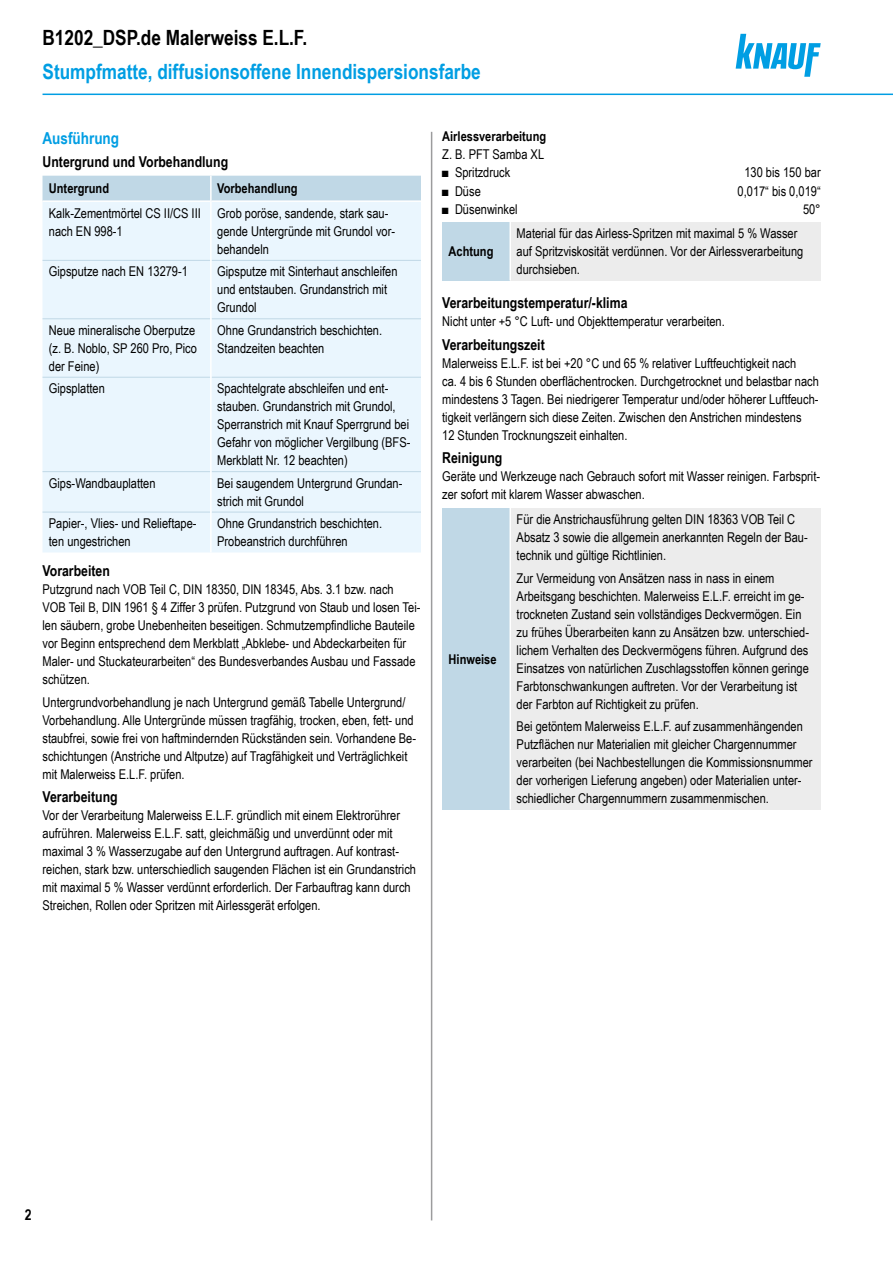
<style>
.page{position:relative;width:893px;height:1263px;background:#fff}
.page>*{position:absolute;margin:0;border:0;box-sizing:border-box;transform-origin:0 0}
.t1{font:700 21px "Arial Narrow";color:#009ee3}
.t2{font:700 21px "Arial Narrow";color:#000}
.Ue3_11cyan_TB{font:700 16.5px "Arial Narrow";color:#009ee3}
.Ue4_10schwarz_TB{font:700 15px "Arial Narrow";color:#000}
.Text_TB{font:13.5px/18px "Arial Narrow";color:#000}
.Text_Abs_o_TB{font:13.5px/18px "Arial Narrow";color:#000}
.Tab_Text_TB{font:13.5px/18px "Arial Narrow";color:#000}
.Tab_Kopf_TB{font:700 13.5px "Arial Narrow";color:#000}
.Ue5_9schwarz_TB{font:700 13.5px "Arial Narrow";color:#000}
.Hinweis_TB{font:700 13.5px "Arial Narrow";color:#000}
</style>
<div class="page">
<svg style="left:736px;top:34px;width:85px;height:43px"></svg>
<hr style="left:431px;top:132px;width:1px;height:1088px;background:#9c9c9d">
<hr style="left:43px;top:94px;width:850px;height:1px;background:#009ee3">
<div style="left:43px;top:176px;width:378px;height:24px;background:#c0d8e6"></div>
<div style="left:43px;top:202px;width:378px;height:350px;background:#eaf6fe"></div>
<hr style="left:43px;top:260px;width:167px;height:1px;background:#c0d8e6">
<hr style="left:212px;top:260px;width:209px;height:1px;background:#c0d8e6">
<hr style="left:43px;top:318px;width:167px;height:1px;background:#c0d8e6">
<hr style="left:212px;top:318px;width:209px;height:1px;background:#c0d8e6">
<hr style="left:43px;top:377px;width:167px;height:1px;background:#c0d8e6">
<hr style="left:212px;top:377px;width:209px;height:1px;background:#c0d8e6">
<hr style="left:43px;top:471px;width:167px;height:1px;background:#c0d8e6">
<hr style="left:212px;top:471px;width:209px;height:1px;background:#c0d8e6">
<hr style="left:43px;top:512px;width:167px;height:1px;background:#c0d8e6">
<hr style="left:212px;top:512px;width:209px;height:1px;background:#c0d8e6">
<hr style="left:210px;top:176px;width:2px;height:25px;background:#fff">
<hr style="left:210px;top:201px;width:2px;height:59px;background:#fff">
<hr style="left:210px;top:260px;width:2px;height:59px;background:#fff">
<hr style="left:210px;top:319px;width:2px;height:58px;background:#fff">
<hr style="left:210px;top:377px;width:2px;height:95px;background:#fff">
<hr style="left:210px;top:472px;width:2px;height:40px;background:#fff">
<hr style="left:210px;top:512px;width:2px;height:40px;background:#fff">
<div style="left:442px;top:222px;width:68px;height:58px;background:#c0d8e6"></div>
<div style="left:510px;top:222px;width:311px;height:58px;background:#ececec"></div>
<hr style="left:509px;top:222px;width:2px;height:58px;background:#fff">
<div style="left:442px;top:508px;width:68px;height:302px;background:#c0d8e6"></div>
<div style="left:510px;top:508px;width:311px;height:302px;background:#ececec"></div>
<hr style="left:509px;top:508px;width:2px;height:302px;background:#fff">
<h1 class="t2" style="left:43px;top:22px;width:266px">B1202_DSP.de Malerweiss E.L.F.</h1>
<h1 class="t1" style="left:43px;top:56px;width:440px">Stumpfmatte, diffusionsoffene Innendispersionsfarbe</h1>
<p class="Ue3_11cyan_TB" style="left:43px;top:125px;width:78px">Ausführung</p>
<p class="Ue4_10schwarz_TB" style="left:43px;top:151px;width:187px">Untergrund und Vorbehandlung</p>
<p class="Tab_Kopf_TB" style="left:49px;top:178px;width:62px">Untergrund</p>
<p class="Tab_Kopf_TB" style="left:217px;top:178px;width:82px">Vorbehandlung</p>
<p class="Tab_Text_TB" style="left:49px;top:204px;width:153px">Kalk-Zementmörtel CS II/CS III nach EN 998-1</p>
<p class="Tab_Text_TB" style="left:217px;top:204px;width:179px">Grob poröse, sandende, stark sau&shy;gende Untergründe mit Grundol vor&shy;behandeln</p>
<p class="Tab_Text_TB" style="left:49px;top:262px;width:141px">Gipsputze nach EN 13279-1</p>
<p class="Tab_Text_TB" style="left:217px;top:262px;width:182px">Gipsputze mit Sinterhaut anschleifen und entstauben. Grundanstrich mit<br>Grundol</p>
<p class="Tab_Text_TB" style="left:49px;top:321px;width:150px">Neue mineralische Oberputze (z. B. Noblo, SP 260 Pro, Pico der Feine)</p>
<p class="Tab_Text_TB" style="left:217px;top:321px;width:166px">Ohne Grundanstrich beschichten.</p>
<p class="Tab_Text_TB" style="left:217px;top:339px;width:109px">Standzeiten beachten</p>
<p class="Tab_Text_TB" style="left:49px;top:379px;width:57px">Gipsplatten</p>
<p class="Tab_Text_TB" style="left:217px;top:379px;width:195px">Spachtelgrate abschleifen und ent&shy;stauben. Grundanstrich mit Grundol, Sperranstrich mit Knauf Sperrgrund bei Gefahr von möglicher Vergilbung (BFS-Merkblatt Nr. 12 beachten)</p>
<p class="Tab_Text_TB" style="left:49px;top:473px;width:108px">Gips-Wandbauplatten</p>
<p class="Tab_Text_TB" style="left:217px;top:473px;width:187px">Bei saugendem Untergrund Grundan&shy;strich mit Grundol</p>
<p class="Tab_Text_TB" style="left:49px;top:514px;width:149px">Papier-, Vlies- und Relieftape&shy;ten ungestrichen</p>
<p class="Tab_Text_TB" style="left:217px;top:514px;width:166px">Ohne Grundanstrich beschichten.<br>Probeanstrich durchführen</p>
<p class="Ue4_10schwarz_TB" style="left:43px;top:559px;width:69px">Vorarbeiten</p>
<p class="Text_TB" style="left:43px;top:580px;width:379px">Putzgrund nach VOB Teil C, DIN 18350, DIN 18345, Abs. 3.1 bzw. nach VOB Teil B, DIN 1961 § 4 Ziffer 3 prüfen. Putzgrund von Staub und losen Tei&shy;len säubern, grobe Unebenheiten beseitigen. Schmutzempfindliche Bauteile vor Beginn entsprechend dem Merkblatt „Abklebe- und Abdeckarbeiten für Maler- und Stuckateurarbeiten“ des Bundesverbandes Ausbau und Fassade schützen.</p>
<p class="Text_Abs_o_TB" style="left:43px;top:692px;width:375px">Untergrundvorbehandlung je nach Untergrund gemäß Tabelle Untergrund/ Vorbehandlung. Alle Untergründe müssen tragfähig, trocken, eben, fett- und staubfrei, sowie frei von haftmindernden Rückständen sein. Vorhandene Be&shy;schichtungen (Anstriche und Altputze) auf Tragfähigkeit und Verträglichkeit mit Malerweiss E.L.F. prüfen.</p>
<p class="Ue4_10schwarz_TB" style="left:43px;top:786px;width:77px">Verarbeitung</p>
<p class="Text_TB" style="left:43px;top:806px;width:375px">Vor der Verarbeitung Malerweiss E.L.F. gründlich mit einem Elektrorührer aufrühren. Malerweiss E.L.F. satt, gleichmäßig und unverdünnt oder mit maximal 3 % Wasserzugabe auf den Untergrund auftragen. Auf kontrast&shy;reichen, stark bzw. unterschiedlich saugenden Flächen ist ein Grundanstrich mit maximal 5 % Wasser verdünnt erforderlich. Der Farbauftrag kann durch Streichen, Rollen oder Spritzen mit Airlessgerät erfolgen.</p>
<p class="Ue5_9schwarz_TB" style="left:442px;top:127px;width:105px">Airlessverarbeitung</p>
<p class="Text_TB" style="left:442px;top:145px;width:103px">Z. B. PFT Samba XL</p>
<p class="Text_Abs_o_TB" style="left:442px;top:163px;width:70px">■ Spritzdruck</p>
<p class="Text_Abs_o_TB" style="left:744px;top:163px;width:78px">130 bis 150 bar</p>
<p class="Text_Abs_o_TB" style="left:442px;top:181px;width:40px">■ Düse</p>
<p class="Text_Abs_o_TB" style="left:738px;top:181px;width:85px">0,017“ bis 0,019“</p>
<p class="Text_Abs_o_TB" style="left:442px;top:199px;width:77px">■ Düsenwinkel</p>
<p class="Text_Abs_o_TB" style="left:803px;top:199px;width:19px">50°</p>
<p class="Hinweis_TB" style="left:449px;top:241px;width:46px">Achtung</p>
<p class="Text_Abs_o_TB" style="left:517px;top:224px;width:288px">Material für das Airless-Spritzen mit maximal 5 % Wasser auf Spritzviskosität verdünnen. Vor der Airlessverarbeitung durchsieben.</p>
<p class="Ue4_10schwarz_TB" style="left:442px;top:292px;width:187px">Verarbeitungstemperatur/-klima</p>
<p class="Text_TB" style="left:442px;top:312px;width:284px">Nicht unter +5 °C Luft- und Objekttemperatur verarbeiten.</p>
<p class="Ue4_10schwarz_TB" style="left:442px;top:333px;width:104px">Verarbeitungszeit</p>
<p class="Text_TB" style="left:442px;top:353px;width:378px">Malerweiss E.L.F. ist bei +20 °C und 65 % relativer Luftfeuchtigkeit nach<br>ca. 4 bis 6 Stunden oberflächentrocken. Durchgetrocknet und belastbar nach mindestens 3 Tagen. Bei niedrigerer Temperatur und/oder höherer Luftfeuch&shy;tigkeit verlängern sich diese Zeiten. Zwischen den Anstrichen mindestens<br>12 Stunden Trocknungszeit einhalten.</p>
<p class="Ue4_10schwarz_TB" style="left:442px;top:447px;width:62px">Reinigung</p>
<p class="Text_TB" style="left:442px;top:467px;width:379px">Geräte und Werkzeuge nach Gebrauch sofort mit Wasser reinigen. Farbsprit&shy;zer sofort mit klarem Wasser abwaschen.</p>
<p class="Hinweis_TB" style="left:449px;top:648px;width:49px">Hinweise</p>
<p class="Tab_Text_TB" style="left:517px;top:510px;width:293px">Für die Anstrichausführung gelten DIN 18363 VOB Teil C<br>Absatz 3 sowie die allgemein anerkannten Regeln der Bau&shy;technik und gültige Richtlinien.</p>
<p class="Text_Abs_o_TB" style="left:517px;top:568px;width:294px">Zur Vermeidung von Ansätzen nass in nass in einem Arbeitsgang beschichten. Malerweiss E.L.F. erreicht im ge&shy;trockneten Zustand sein vollständiges Deckvermögen. Ein zu frühes Überarbeiten kann zu Ansätzen bzw. unterschied&shy;lichem Verhalten des Deckvermögens führen. Aufgrund des Einsatzes von natürlichen Zuschlagsstoffen können geringe Farbtonschwankungen auftreten. Vor der Verarbeitung ist der Farbton auf Richtigkeit zu prüfen.</p>
<p class="Text_Abs_o_TB" style="left:517px;top:717px;width:297px">Bei getöntem Malerweiss E.L.F. auf zusammenhängenden Putzflächen nur Materialien mit gleicher Chargennummer verarbeiten (bei Nachbestellungen die Kommissionsnummer der vorherigen Lieferung angeben) oder Materialien unter&shy;schiedlicher Chargennummern zusammenmischen.</p>
<p class="Ue4_10schwarz_TB" style="left:25px;top:1204px;width:8px">2</p>
</div>
